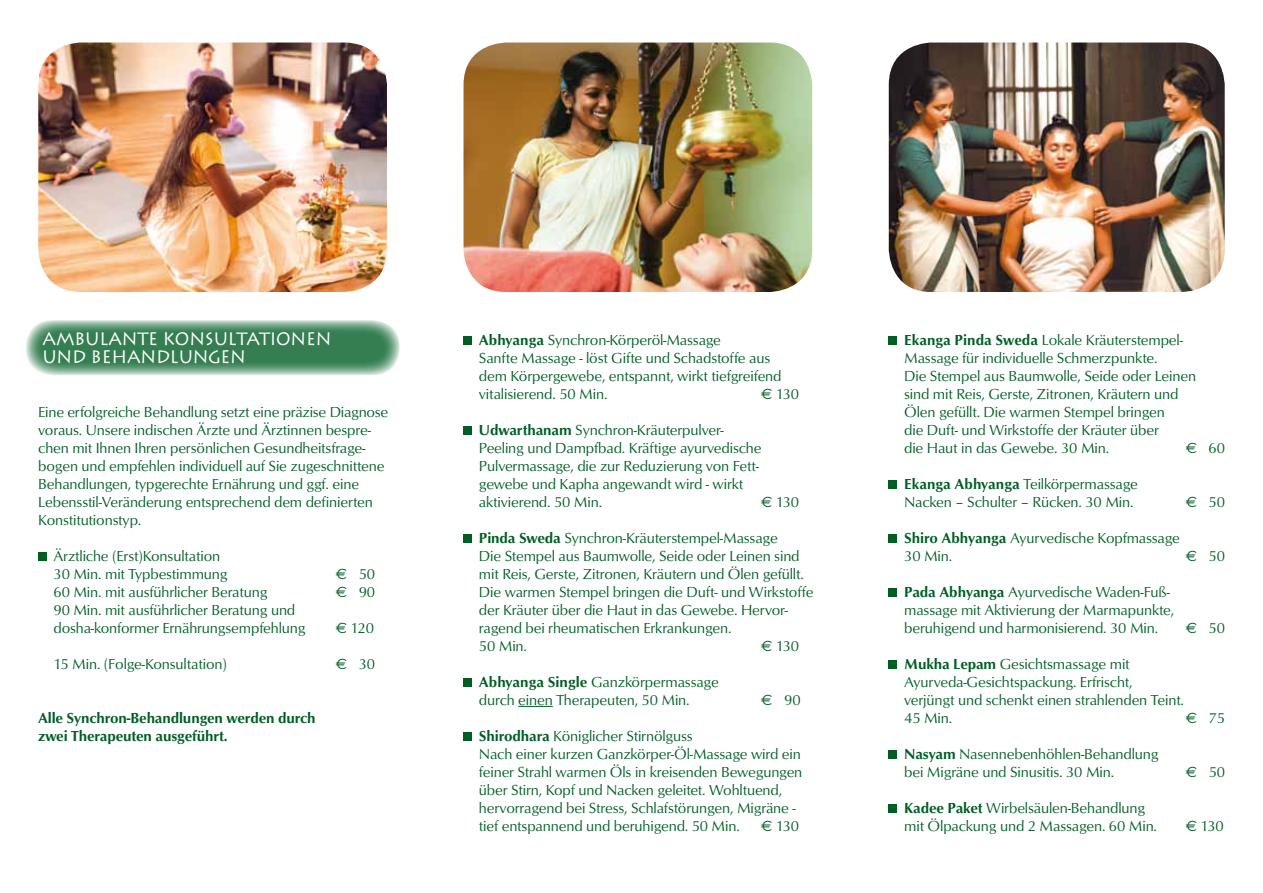
<style>
.page{position:relative;width:1263px;height:893px;background:#fff}
.page>*{position:absolute;margin:0;border:0;box-sizing:border-box;transform-origin:0 0}
.t1{font:18px/18px "Lithos";letter-spacing:-.01em;color:#fff;scale:.95 1}
.t2{font:15px/18px "Opus";letter-spacing:-.01em;color:#005e25}
.t3{font:700 15px/18px "Opus";letter-spacing:-.01em;color:#005e25}
.s1{font-family:"Euro Sans"}
.s2{font-weight:700}
</style>
<div class="page">
<img style="left:463px;top:43px;width:349px;height:249px">
<img style="left:889px;top:43px;width:336px;height:249px">
<hr style="left:518px;top:706px;width:35px;height:1px;background:#005e25">
<div style="left:463px;top:337px;width:9px;height:8px;background:#005e25"></div>
<div style="left:463px;top:427px;width:9px;height:8px;background:#005e25"></div>
<div style="left:463px;top:535px;width:9px;height:8px;background:#005e25"></div>
<div style="left:463px;top:679px;width:9px;height:8px;background:#005e25"></div>
<div style="left:463px;top:733px;width:9px;height:8px;background:#005e25"></div>
<div style="left:889px;top:337px;width:8px;height:8px;background:#005e25"></div>
<div style="left:889px;top:481px;width:8px;height:8px;background:#005e25"></div>
<div style="left:889px;top:535px;width:8px;height:8px;background:#005e25"></div>
<div style="left:889px;top:589px;width:8px;height:8px;background:#005e25"></div>
<div style="left:889px;top:661px;width:8px;height:8px;background:#005e25"></div>
<div style="left:889px;top:751px;width:8px;height:8px;background:#005e25"></div>
<div style="left:889px;top:805px;width:8px;height:8px;background:#005e25"></div>
<svg style="left:26px;top:320px;width:374px;height:55px;background:#57946f"></svg>
<div style="left:38px;top:553px;width:8px;height:8px;background:#005e25"></div>
<img style="left:38px;top:43px;width:349px;height:249px">
<p class="t1" style="left:43px;top:330px;width:306px">AMBULANTE KONSULTATIONEN<br>UND BEHANDLUNGEN</p>
<p class="t2" style="left:38px;top:403px;width:352px">Eine erfolgreiche Behandlung setzt eine präzise Diagnose voraus. Unsere indischen Ärzte und Ärztinnen bespre&shy;chen mit Ihnen Ihren persönlichen Gesundheitsfrage&shy;bogen und empfehlen individuell auf Sie zugeschnittene Behandlungen, typgerechte Ernährung und ggf. eine Lebensstil-Veränderung entsprechend dem definierten Konstitutionstyp.</p>
<p class="t2" style="left:54px;top:547px;width:176px">Ärztliche (Erst)Konsultation<br>30 Min. mit Typbestimmung</p>
<p class="t2" style="left:336px;top:565px;width:41px"><span class="s1">€</span> 50</p>
<p class="t2" style="left:54px;top:583px;width:215px">60 Min. mit ausführlicher Beratung</p>
<p class="t2" style="left:336px;top:583px;width:41px"><span class="s1">€</span> 90</p>
<p class="t2" style="left:54px;top:601px;width:254px">90 Min. mit ausführlicher Beratung und dosha-konformer Ernährungsempfehlung</p>
<p class="t2" style="left:336px;top:619px;width:40px"><span class="s1">€</span> 120</p>
<p class="t2" style="left:54px;top:655px;width:175px">15 Min. (Folge-Konsultation)</p>
<p class="t2" style="left:336px;top:655px;width:41px"><span class="s1">€</span> 30</p>
<p class="t3" style="left:38px;top:709px;width:279px">Alle Synchron-Behandlungen werden durch zwei Therapeuten ausgeführt.</p>
<p class="t2" style="left:479px;top:331px;width:304px"><span class="s2">Abhyanga</span> Synchron-Körperöl-Massage<br>Sanfte Massage - löst Gifte und Schadstoffe aus dem Körpergewebe, entspannt, wirkt tiefgreifend vitalisierend. 50 Min.</p>
<p class="t2" style="left:761px;top:385px;width:40px"><span class="s1">€</span> 130</p>
<p class="t2" style="left:479px;top:421px;width:284px"><span class="s2">Udwarthanam</span> Synchron-Kräuterpulver-Peeling und Dampfbad. Kräftige ayurvedische Pulvermassage, die zur Reduzierung von Fett&shy;gewebe und Kapha angewandt wird - wirkt aktivierend. 50 Min.</p>
<p class="t2" style="left:761px;top:493px;width:40px"><span class="s1">€</span> 130</p>
<p class="t2" style="left:479px;top:529px;width:336px"><span class="s2">Pinda Sweda</span> Synchron-Kräuterstempel-Massage<br>Die Stempel aus Baumwolle, Seide oder Leinen sind mit Reis, Gerste, Zitronen, Kräutern und Ölen gefüllt.<br>Die warmen Stempel bringen die Duft- und Wirkstoffe der Kräuter über die Haut in das Gewebe. Hervor&shy;ragend bei rheumatischen Erkrankungen.<br>50 Min.</p>
<p class="t2" style="left:761px;top:637px;width:40px"><span class="s1">€</span> 130</p>
<p class="t2" style="left:479px;top:673px;width:241px"><span class="s2">Abhyanga Single</span> Ganzkörpermassage durch einen Therapeuten, 50 Min.</p>
<p class="t2" style="left:761px;top:691px;width:41px"><span class="s1">€</span> 90</p>
<p class="t2" style="left:479px;top:727px;width:325px"><span class="s2">Shirodhara</span> Königlicher Stirnölguss<br>Nach einer kurzen Ganzkörper-Öl-Massage wird ein feiner Strahl warmen Öls in kreisenden Bewegungen über Stirn, Kopf und Nacken geleitet. Wohltuend, hervorragend bei Stress, Schlafstörungen, Migräne - tief entspannend und beruhigend. 50 Min.</p>
<p class="t2" style="left:761px;top:817px;width:40px"><span class="s1">€</span> 130</p>
<p class="t2" style="left:904px;top:331px;width:293px"><span class="s2">Ekanga Pinda Sweda</span> Lokale Kräuterstempel-Massage für individuelle Schmerzpunkte.<br>Die Stempel aus Baumwolle, Seide oder Leinen sind mit Reis, Gerste, Zitronen, Kräutern und Ölen gefüllt. Die warmen Stempel bringen<br>die Duft- und Wirkstoffe der Kräuter über<br>die Haut in das Gewebe. 30 Min.</p>
<p class="t2" style="left:1186px;top:439px;width:41px"><span class="s1">€</span> 60</p>
<p class="t2" style="left:904px;top:475px;width:235px"><span class="s2">Ekanga Abhyanga</span> Teilkörpermassage<br>Nacken – Schulter – Rücken. 30 Min.</p>
<p class="t2" style="left:1186px;top:493px;width:41px"><span class="s1">€</span> 50</p>
<p class="t2" style="left:904px;top:529px;width:277px"><span class="s2">Shiro Abhyanga</span> Ayurvedische Kopfmassage<br>30 Min.</p>
<p class="t2" style="left:1186px;top:547px;width:41px"><span class="s1">€</span> 50</p>
<p class="t2" style="left:904px;top:583px;width:272px"><span class="s2">Pada Abhyanga</span> Ayurvedische Waden-Fuß&shy;massage mit Aktivierung der Marmapunkte, beruhigend und harmonisierend. 30 Min.</p>
<p class="t2" style="left:1186px;top:619px;width:41px"><span class="s1">€</span> 50</p>
<p class="t2" style="left:904px;top:655px;width:281px"><span class="s2">Mukha Lepam</span> Gesichtsmassage mit<br>Ayurveda-Gesichtspackung. Erfrischt, verjüngt und schenkt einen strahlenden Teint.<br>45 Min.</p>
<p class="t2" style="left:1186px;top:709px;width:41px"><span class="s1">€</span> 75</p>
<p class="t2" style="left:904px;top:745px;width:256px"><span class="s2">Nasyam</span> Nasennebenhöhlen-Behandlung bei Migräne und Sinusitis. 30 Min.</p>
<p class="t2" style="left:904px;top:799px;width:254px"><span class="s2">Kadee Paket</span> Wirbelsäulen-Behandlung mit Ölpackung und 2 Massagen. 60 Min.</p>
<p class="t2" style="left:1186px;top:763px;width:41px"><span class="s1">€</span> 50</p>
<p class="t2" style="left:1186px;top:817px;width:40px"><span class="s1">€</span> 130</p>
</div>
